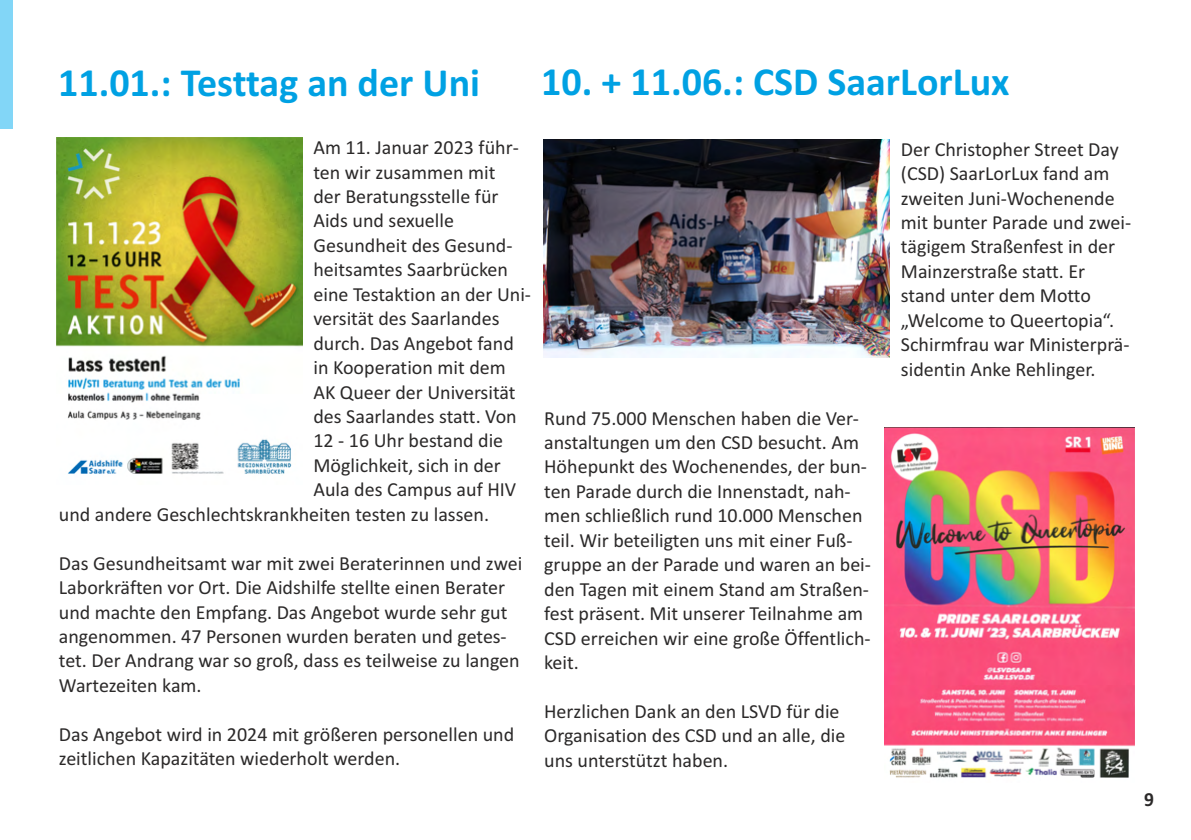
<style>
.page{position:relative;width:1191px;height:840px;background:#fff}
.page>*{position:absolute;margin:0;border:0;box-sizing:border-box;transform-origin:0 0}
.t1{font:700 40px "Calibri";color:#00a1e3}
.t2{font:20px/24.4px "Calibri";color:#2b2929}
.t3{font:700 20px "Calibri";color:#2b2929}
</style>
<div class="page">
<div style="left:0;top:0;width:12px;height:128px;background:#82d6f7"></div>
<img style="left:56px;top:137px;width:246px;height:337px">
<img style="left:544px;top:139px;width:345px;height:218px">
<img style="left:884px;top:427px;width:250px;height:351px">
<h1 class="t1" style="left:58px;top:66px;width:423px">11.01.: Testtag an der Uni</h1>
<p class="t2" style="left:313px;top:137px;width:207px">Am 11. Januar 2023 führ-</p>
<p class="t2" style="left:313px;top:161px;width:183px">ten wir zusammen mit</p>
<p class="t2" style="left:313px;top:186px;width:186px">der Beratungsstelle für</p>
<p class="t2" style="left:313px;top:210px;width:142px">Aids und sexuelle</p>
<p class="t2" style="left:313px;top:234px;width:200px">Gesundheit des Gesund-</p>
<p class="t2" style="left:313px;top:259px;width:196px">heitsamtes Saarbrücken</p>
<p class="t2" style="left:313px;top:283px;width:219px">eine Testaktion an der Uni-</p>
<p class="t2" style="left:313px;top:308px;width:188px">versität des Saarlandes</p>
<p class="t2" style="left:313px;top:332px;width:202px">durch. Das Angebot fand</p>
<p class="t2" style="left:313px;top:356px;width:194px">in Kooperation mit dem</p>
<p class="t2" style="left:313px;top:381px;width:204px">AK Queer der Universität</p>
<p class="t2" style="left:313px;top:405px;width:205px">des Saarlandes statt. Von</p>
<p class="t2" style="left:313px;top:430px;width:191px">12 - 16 Uhr bestand die</p>
<p class="t2" style="left:313px;top:454px;width:189px">Möglichkeit, sich in der</p>
<p class="t2" style="left:313px;top:479px;width:204px">Aula des Campus auf HIV</p>
<p class="t2" style="left:59px;top:503px;width:432px">und andere Geschlechtskrankheiten testen zu lassen.</p>
<p class="t2" style="left:59px;top:552px;width:465px">Das Gesundheitsamt war mit zwei Beraterinnen und zwei Laborkräften vor Ort. Die Aidshilfe stellte einen Berater und machte den Empfang. Das Angebot wurde sehr gut angenommen. 47 Personen wurden beraten und getes&shy;tet. Der Andrang war so groß, dass es teilweise zu langen Wartezeiten kam.</p>
<p class="t2" style="left:59px;top:723px;width:457px">Das Angebot wird in 2024 mit größeren personellen und zeitlichen Kapazitäten wiederholt werden.</p>
<h1 class="t1" style="left:541px;top:65px;width:470px">10. + 11.06.: CSD SaarLorLux</h1>
<p class="t2" style="left:544px;top:407px;width:328px">Rund 75.000 Menschen haben die Ver&shy;anstaltungen um den CSD besucht. Am Höhepunkt des Wochenendes, der bun&shy;ten Parade durch die Innenstadt, nah&shy;men schließlich rund 10.000 Menschen teil. Wir beteiligten uns mit einer Fuß&shy;gruppe an der Parade und waren an bei&shy;den Tagen mit einem Stand am Straßen&shy;fest präsent. Mit unserer Teilnahme am CSD erreichen wir eine große Öffentlich&shy;keit.</p>
<p class="t2" style="left:544px;top:700px;width:303px">Herzlichen Dank an den LSVD für die<br>Organisation des CSD und an alle, die uns unterstützt haben.</p>
<p class="t2" style="left:901px;top:138px;width:232px">Der Christopher Street Day (CSD) SaarLorLux fand am zweiten Juni-Wochenende mit bunter Parade und zwei&shy;tägigem Straßenfest in der<br>Mainzerstraße statt. Er stand unter dem Motto „Welcome to Queertopia“.<br>Schirmfrau war Ministerprä&shy;sidentin Anke Rehlinger.</p>
<p class="t3" style="left:1144px;top:790px;width:11px">9</p>
</div>
